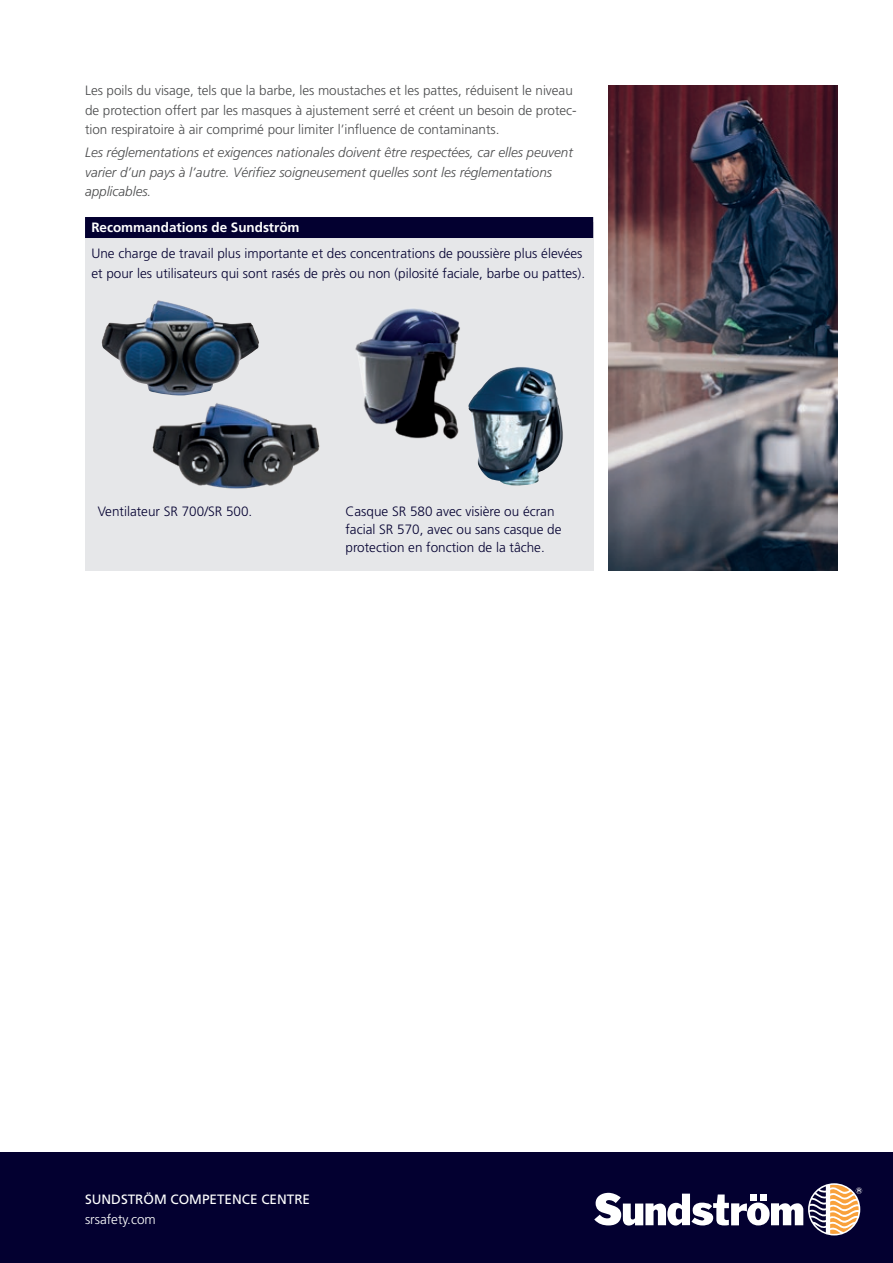
<style>
.page{position:relative;width:893px;height:1263px;background:#fff}
.page>*{position:absolute;margin:0;border:0;box-sizing:border-box;transform-origin:0 0}
.t1{font:300 13.5px/18px "Frutiger";color:#030030}
.t2{font:300 13.5px/19.5px "Frutiger";letter-spacing:-.005em;color:#4b4c4d}
.t3{font:italic 300 13.5px/19.5px "Frutiger";letter-spacing:-.005em;color:#4b4c4d}
.t4{font:700 13.5px "Frutiger";letter-spacing:-.005em;color:#fff}
.t5{font:13.5px "Frutiger";color:#fff}
.t6{font:300 13.5px "Frutiger";color:#fff}
</style>
<div class="page">
<div style="left:0;top:1152px;width:893px;height:111px;background:#030030"></div>
<svg style="left:594px;top:1193px;width:209px;height:33px"></svg>
<svg style="left:810px;top:1184px;width:52px;height:50px"></svg>
<img style="left:608px;top:85px;width:230px;height:486px">
<div style="left:85px;top:222px;width:508px;height:349px;background:#e6e7e9"></div>
<img style="left:468px;top:367px;width:95px;height:118px">
<img style="left:355px;top:308px;width:105px;height:132px">
<img style="left:102px;top:300px;width:157px;height:96px">
<img style="left:152px;top:403px;width:168px;height:86px">
<div style="left:85px;top:217px;width:508px;height:21px;background:#030030"></div>
<p class="t2" style="left:85px;top:81px;width:493px">Les poils du visage, tels que la barbe, les moustaches et les pattes, réduisent le niveau de protection offert par les masques à ajustement serré et créent un besoin de protec&shy;tion respiratoire à air comprimé pour limiter l’influence de contaminants.</p>
<p class="t3" style="left:85px;top:143px;width:489px">Les réglementations et exigences nationales doivent être respectées, car elles peuvent varier d’un pays à l’autre. Vérifiez soigneusement quelles sont les réglementations applicables.</p>
<p class="t4" style="left:91px;top:220px;width:210px">Recommandations de Sundström</p>
<p class="t1" style="left:91px;top:244px;width:495px;line-height:19.5px">Une charge de travail plus importante et des concentrations de poussière plus élevées et pour les utilisateurs qui sont rasés de près ou non (pilosité faciale, barbe ou pattes).</p>
<p class="t1" style="left:98px;top:502px;width:156px">Ventilateur SR 700/SR 500.</p>
<p class="t1" style="left:345px;top:502px;width:218px">Casque SR 580 avec visière ou écran facial SR 570, avec ou sans casque de protection en fonction de la tâche.</p>
<p class="t5" style="left:85px;top:1191px;width:227px">SUNDSTRÖM COMPETENCE CENTRE</p>
<p class="t6" style="left:85px;top:1211px;width:72px">srsafety.com</p>
</div>
